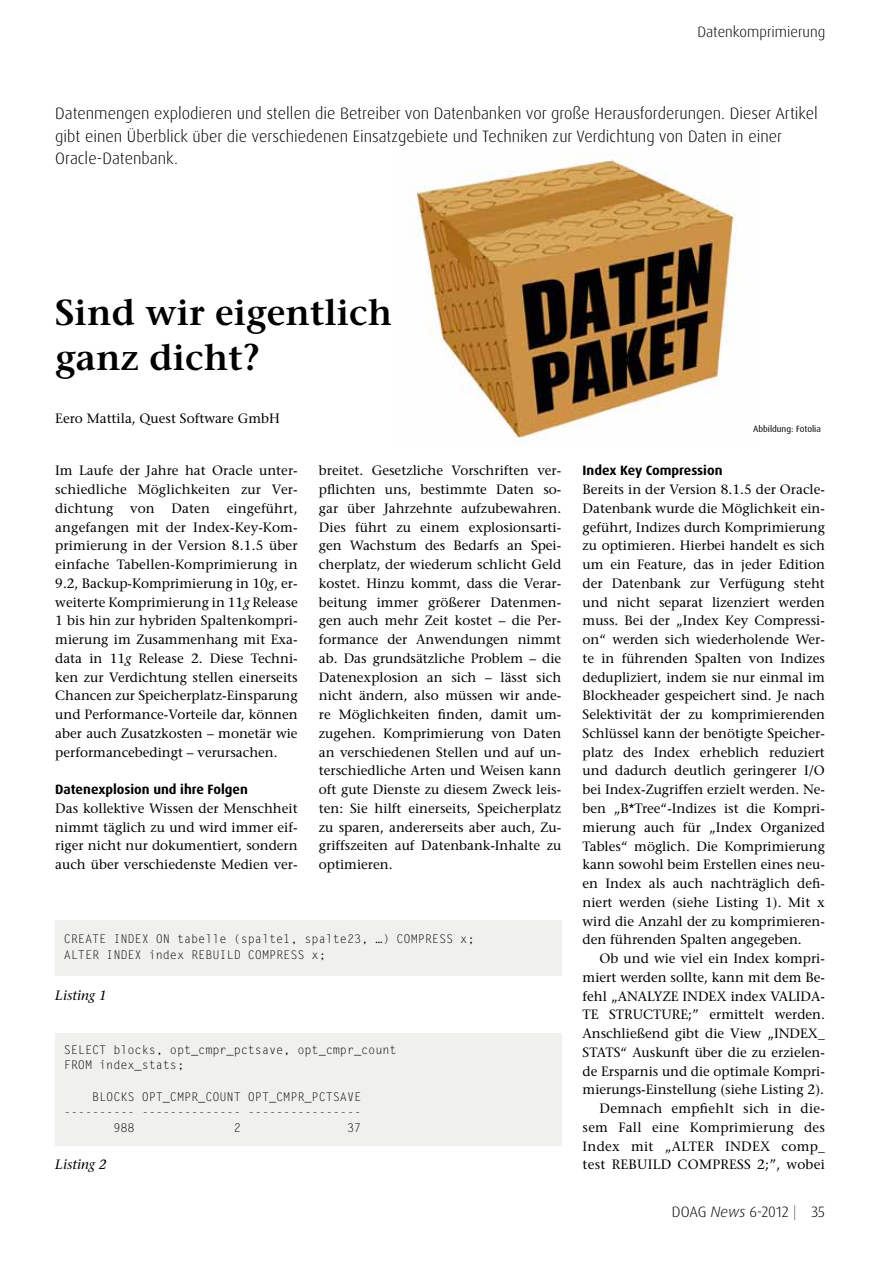
<style>
.page{position:relative;width:893px;height:1263px;background:#fff}
.page>*{position:absolute;margin:0;border:0;box-sizing:border-box;transform-origin:0 0}
.t1{font:600 36px/45px "Stone Serif Std";color:#000}
.t2{font:300 16.5px/22.5px "Dax Pro";color:#000}
.t3{font:300 15px "Dax Pro";color:#000}
.t4{font:500 13.5px/18.8px "Stone Serif Std";color:#000;text-align:justify}
.t5{font:700 13.5px "Dax Pro";color:#000}
.t6{font:italic 500 13.5px "Stone Serif Std";color:#000}
.t7{font:12px/15.8px "Letter Gothic Std";letter-spacing:-.01em;color:#000}
.t8{font:9px "Dax Pro";color:#000}
.s1{font-style:italic}
.s2{color:#706f6f}
</style>
<div class="page">
<div style="left:55px;top:1033px;width:506px;height:113px;background:#f0f0ef"></div>
<div style="left:55px;top:921px;width:506px;height:55px;background:#f0f0ef"></div>
<img style="left:415px;top:157px;width:321px;height:282px">
<p class="t3" style="left:697px;top:22px;width:129px">Datenkomprimierung</p>
<p class="t2" style="left:55px;top:102px;width:764px">Datenmengen explodieren und stellen die Betreiber von Datenbanken vor große Herausforderungen. Dieser Artikel gibt einen Überblick über die verschiedenen Einsatzgebiete und Techniken zur Verdichtung von Daten in einer<br>Oracle-Datenbank.</p>
<h1 class="t1" style="left:55px;top:290px;width:339px">Sind wir eigentlich ganz dicht?</h1>
<p class="t4" style="left:55px;top:409px;width:226px">Eero Mattila, Quest Software GmbH</p>
<p class="t4" style="left:55px;top:461px;width:244px">Im Laufe der Jahre hat Oracle unter&shy;schiedliche Möglichkeiten zur Ver&shy;dichtung von Daten eingeführt, angefangen mit der Index-Key-Kom&shy;primierung in der Version 8.1.5 über einfache Tabellen-Komprimierung in 9.2, Backup-Komprimierung in 10<span class="s1">g</span>, er&shy;weiterte Komprimierung in 11<span class="s1">g</span> Release 1 bis hin zur hybriden Spaltenkompri&shy;mierung im Zusammenhang mit Exa&shy;data in 11<span class="s1">g</span> Release 2. Diese Techni&shy;ken zur Verdichtung stellen einerseits Chancen zur Speicherplatz-Einsparung und Performance-Vorteile dar, können aber auch Zusatzkosten – monetär wie performancebedingt – verursachen.</p>
<p class="t5" style="left:55px;top:781px;width:194px">Datenexplosion und ihre Folgen</p>
<p class="t4" style="left:55px;top:799px;width:244px">Das kollektive Wissen der Menschheit nimmt täglich zu und wird immer eif&shy;riger nicht nur dokumentiert, sondern auch über verschiedenste Medien ver-</p>
<p class="t8" style="left:753px;top:423px;width:69px">Abbildung: Fotolia</p>
<p class="t4" style="left:319px;top:461px;width:244px">breitet. Gesetzliche Vorschriften ver&shy;pflichten uns, bestimmte Daten so&shy;gar über Jahrzehnte aufzubewahren.<br>Dies führt zu einem explosionsarti&shy;gen Wachstum des Bedarfs an Spei&shy;cherplatz, der wiederum schlicht Geld kostet. Hinzu kommt, dass die Verar&shy;beitung immer größerer Datenmen&shy;gen auch mehr Zeit kostet – die Per&shy;formance der Anwendungen nimmt ab. Das grundsätzliche Problem – die Datenexplosion an sich – lässt sich nicht ändern, also müssen wir ande&shy;re Möglichkeiten finden, damit um&shy;zugehen. Komprimierung von Daten an verschiedenen Stellen und auf un&shy;terschiedliche Arten und Weisen kann oft gute Dienste zu diesem Zweck leis&shy;ten: Sie hilft einerseits, Speicherplatz zu sparen, andererseits aber auch, Zu&shy;griffszeiten auf Datenbank-Inhalte zu optimieren.</p>
<p class="t5" style="left:583px;top:462px;width:141px">Index Key Compression</p>
<p class="t4" style="left:583px;top:480px;width:244px">Bereits in der Version 8.1.5 der Oracle-Datenbank wurde die Möglichkeit ein&shy;geführt, Indizes durch Komprimierung zu optimieren. Hierbei handelt es sich um ein Feature, das in jeder Edition der Datenbank zur Verfügung steht und nicht separat lizenziert werden muss. Bei der „Index Key Compressi&shy;on“ werden sich wiederholende Wer&shy;te in führenden Spalten von Indizes dedupliziert, indem sie nur einmal im Blockheader gespeichert sind. Je nach Selektivität der zu komprimierenden Schlüssel kann der benötigte Speicher&shy;platz des Index erheblich reduziert und dadurch deutlich geringerer I/O bei Index-Zugriffen erzielt werden. Ne&shy;ben „B*Tree“-Indizes ist die Kompri&shy;mierung auch für „Index Organized Tables“ möglich. Die Komprimierung kann sowohl beim Erstellen eines neu&shy;en Index als auch nachträglich defi&shy;niert werden (siehe Listing 1). Mit x wird die Anzahl der zu komprimieren&shy;den führenden Spalten angegeben.</p>
<p class="t4" style="left:583px;top:949px;width:244px;text-align:right">Ob und wie viel ein Index kompri&shy;miert werden sollte, kann mit dem Be&shy;fehl „ANALYZE INDEX index VALIDA-TE STRUCTURE;” ermittelt werden.<br>Anschließend gibt die View „INDEX_ STATS“ Auskunft über die zu erzielen&shy;de Ersparnis und die optimale Kompri&shy;mierungs-Einstellung (siehe Listing 2).<br>Demnach empfiehlt sich in die&shy;sem Fall eine Komprimierung des Index mit „ALTER INDEX comp_ test REBUILD COMPRESS 2;”, wobei</p>
<p class="t7" style="left:64px;top:932px;width:412px">CREATE INDEX ON tabelle (spalte1, spalte23, …) COMPRESS x;<br>ALTER INDEX index REBUILD COMPRESS x;</p>
<p class="t6" style="left:55px;top:988px;width:53px">Listing 1</p>
<p class="t7" style="left:64px;top:1042px;width:334px">SELECT blocks, opt_cmpr_pctsave, opt_cmpr_count<br>FROM index_stats;</p>
<p class="t7" style="left:92px;top:1089px;width:271px">BLOCKS OPT_CMPR_COUNT OPT_CMPR_PCTSAVE</p>
<p class="t7" style="left:64px;top:1105px;width:299px">---------- -------------- ----------------</p>
<p class="t7" style="left:113px;top:1121px;width:23px">988</p>
<p class="t7" style="left:234px;top:1121px;width:9px">2</p>
<p class="t7" style="left:347px;top:1121px;width:16px">37</p>
<p class="t6" style="left:55px;top:1157px;width:53px">Listing 2</p>
<p class="t3" style="left:672px;top:1202px;width:155px">DOAG <span class="s1">News</span> 6-2012 <span class="s2">|</span> 35</p>
</div>
